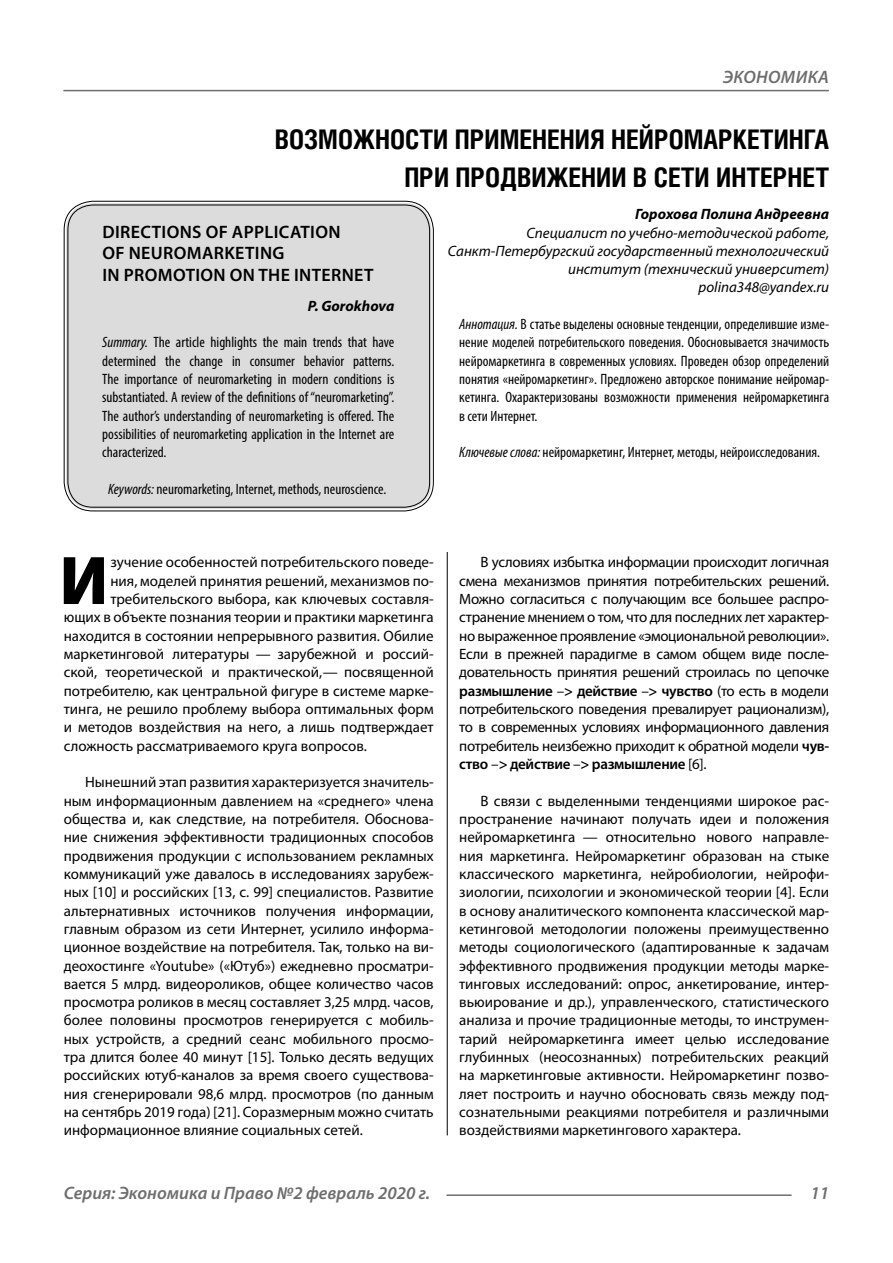
<style>
.page{position:relative;width:893px;height:1263px;background:#fff}
.page>*{position:absolute;margin:0;border:0;box-sizing:border-box;transform-origin:0 0}
.Bukvica{font:900 69.3px "Myriad Pro";color:#000}
.Header{font:700 27px/37.5px "Helios Cond C";color:#000;text-align:right}
.Header-eng{font:600 18px/21.6px "Myriad Pro";letter-spacing:.02em;color:#000}
.t1{font:italic 600 18px "Myriad Pro";color:#6e6e6e}
.Normal{font:15px/18.3px "Myriad Pro";color:#000;text-align:justify}
.Bukvica-2{font:15px "Myriad Pro";color:#000}
.Annotation-rus{font:condensed 15px/18.3px "Myriad Pro";color:#000;text-align:justify}
.Annotation-eng{font:condensed 15px/18.3px "Myriad Pro";color:#000;text-align:justify}
.Author-doc{font:italic 15px/18.3px "Myriad Pro";color:#000;text-align:right}
.Author{font:italic 700 15px "Myriad Pro";color:#000}
.Author-email{font:italic 15px "Myriad Pro";color:#000}
.Author-eng{font:italic 700 15px "Myriad Pro";color:#000}
.s1{font-style:italic}
.s2{font-weight:600}
</style>
<div class="page">
<hr style="left:447px;top:128px;width:1px;height:1007px;background:#000">
<div style="left:66px;top:203px;width:365px;height:306px;background:#dcdcdc;border-radius:27px"></div>
<div style="left:64px;top:201px;width:370px;height:310px;border:1px solid #000;border-radius:29px"></div>
<div style="left:68px;top:205px;width:362px;height:303px;border:1px solid #000;border-radius:25px"></div>
<hr style="left:63px;top:90px;width:766px;height:1px;background:#6e6e6e">
<hr style="left:446px;top:1194px;width:346px;height:2px;background:#6e6e6e">
<p class="t1" style="left:723px;top:66px;width:24px">Экономика</p>
<p class="Header" style="left:275px;top:120px;width:556px">ВОЗМОЖНОСТИ ПРИМЕНЕНИЯ НЕЙРОМАРКЕТИНГА<br>ПРИ ПРОДВИЖЕНИИ В СЕТИ ИНТЕРНЕТ</p>
<p class="Author" style="left:635px;top:204px;width:195px">Горохова Полина Андреевна</p>
<p class="Author-doc" style="left:448px;top:223px;width:383px">Специалист по учебно-методической работе,<br>Санкт-Петербургский государственный технологический институт (технический университет)</p>
<p class="Author-email" style="left:698px;top:278px;width:132px">polina348@yandex.ru</p>
<p class="Annotation-rus" style="left:459px;top:315px;width:371px"><span class="s1">Аннотация.</span> В статье выделены основные тенденции, определившие изме&shy;нение моделей потребительского поведения. Обосновывается значимость нейромаркетинга в современных условиях. Проведен обзор определений понятия «нейромаркетинг». Предложено авторское понимание нейромар&shy;кетинга. Охарактеризованы возможности применения нейромаркетинга в сети Интернет.</p>
<p class="Annotation-rus" style="left:459px;top:443px;width:362px"><span class="s1">Ключевые слова:</span> нейромаркетинг, Интернет, методы, нейроисследования.</p>
<p class="Header-eng" style="left:102px;top:220px;width:273px">DIRECTIONS OF APPLICATION<br>OF NEUROMARKETING<br>IN PROMOTION ON THE INTERNET</p>
<p class="Author-eng" style="left:308px;top:296px;width:88px">P. Gorokhova</p>
<p class="Annotation-eng" style="left:102px;top:333px;width:294px"><span class="s1">Summary.</span> The article highlights the main trends that have determined the change in consumer behavior patterns.<br>The importance of neuromarketing in modern conditions is substantiated. A review of the definitions of “neuromarketing”.<br>The author’s understanding of neuromarketing is offered. The possibilities of neuromarketing application in the Internet are characterized.</p>
<p class="Annotation-eng" style="left:108px;top:480px;width:280px"><span class="s1">Keywords:</span> neuromarketing, Internet, methods, neuroscience.</p>
<p class="Bukvica" style="left:59px;top:534px;width:50px">И</p>
<p class="Bukvica-2" style="left:110px;top:553px;width:325px">зучение особенностей потребительского поведе-</p>
<p class="Bukvica-2" style="left:110px;top:571px;width:325px">ния, моделей принятия решений, механизмов по-</p>
<p class="Bukvica-2" style="left:110px;top:590px;width:325px">требительского выбора, как ключевых составля-</p>
<p class="Bukvica-2" style="left:64px;top:608px;width:371px">ющих в объекте познания теории и практики маркетинга</p>
<p class="Bukvica-2" style="left:64px;top:626px;width:371px">находится в состоянии непрерывного развития. Обилие</p>
<p class="Bukvica-2" style="left:64px;top:645px;width:371px">маркетинговой литературы — зарубежной и россий-</p>
<p class="Bukvica-2" style="left:64px;top:663px;width:371px">ской, теоретической и практической,— посвященной</p>
<p class="Bukvica-2" style="left:64px;top:681px;width:371px">потребителю, как центральной фигуре в системе марке-</p>
<p class="Bukvica-2" style="left:64px;top:700px;width:371px">тинга, не решило проблему выбора оптимальных форм</p>
<p class="Bukvica-2" style="left:64px;top:718px;width:371px">и методов воздействия на него, а лишь подтверждает</p>
<p class="Bukvica-2" style="left:64px;top:736px;width:303px">сложность рассматриваемого круга вопросов.</p>
<p class="Normal" style="left:64px;top:773px;width:371px;text-indent:21px">Нынешний этап развития характеризуется значитель&shy;ным информационным давлением на «среднего» члена общества и, как следствие, на потребителя. Обоснова&shy;ние снижения эффективности традиционных способов продвижения продукции с использованием рекламных коммуникаций уже давалось в исследованиях зарубеж&shy;ных [10] и российских [13, с. 99] специалистов. Развитие альтернативных источников получения информации, главным образом из сети Интернет, усилило информа&shy;ционное воздействие на потребителя. Так, только на ви&shy;деохостинге «Youtube» («Ютуб») ежедневно просматри&shy;вается 5 млрд. видеороликов, общее количество часов просмотра роликов в месяц составляет 3,25 млрд. часов, более половины просмотров генерируется с мобиль&shy;ных устройств, а средний сеанс мобильного просмо&shy;тра длится более 40 минут [15]. Только десять ведущих российских ютуб-каналов за время своего существова&shy;ния сгенерировали 98,6 млрд. просмотров (по данным на сентябрь 2019 года) [21]. Соразмерным можно считать информационное влияние социальных сетей.</p>
<p class="Normal" style="left:459px;top:553px;width:371px;text-indent:21px">В условиях избытка информации происходит логичная смена механизмов принятия потребительских решений.<br>Можно согласиться с получающим все большее распро&shy;странение мнением о том, что для последних лет характер&shy;но выраженное проявление «эмоциональной революции».<br>Если в прежней парадигме в самом общем виде после&shy;довательность принятия решений строилась по цепочке <span class="s2">размышление</span> –<span class="s2">&gt; действие</span> –<span class="s2">&gt; чувство</span> (то есть в модели потребительского поведения превалирует рационализм), то в современных условиях информационного давления потребитель неизбежно приходит к обратной модели <span class="s2">чув&shy;ство</span> –<span class="s2">&gt; действие</span> –<span class="s2">&gt; размышление</span> [6].</p>
<p class="Normal" style="left:459px;top:791px;width:371px;text-indent:21px">В связи с выделенными тенденциями широкое рас&shy;пространение начинают получать идеи и положения нейромаркетинга — относительно нового направле&shy;ния маркетинга. Нейромаркетинг образован на стыке классического маркетинга, нейробиологии, нейрофи&shy;зиологии, психологии и экономической теории [4]. Если в основу аналитического компонента классической мар&shy;кетинговой методологии положены преимущественно методы социологического (адаптированные к задачам эффективного продвижения продукции методы марке&shy;тинговых исследований: опрос, анкетирование, интер&shy;вьюирование и др.), управленческого, статистического анализа и прочие традиционные методы, то инструмен&shy;тарий нейромаркетинга имеет целью исследование глубинных (неосознанных) потребительских реакций на маркетинговые активности. Нейромаркетинг позво&shy;ляет построить и научно обосновать связь между под&shy;сознательными реакциями потребителя и различными воздействиями маркетингового характера.</p>
<p class="t1" style="left:64px;top:1182px;width:368px">Серия: Экономика и Право №2 февраль 2020 г.</p>
<p class="t1" style="left:810px;top:1182px;width:20px">11</p>
</div>
